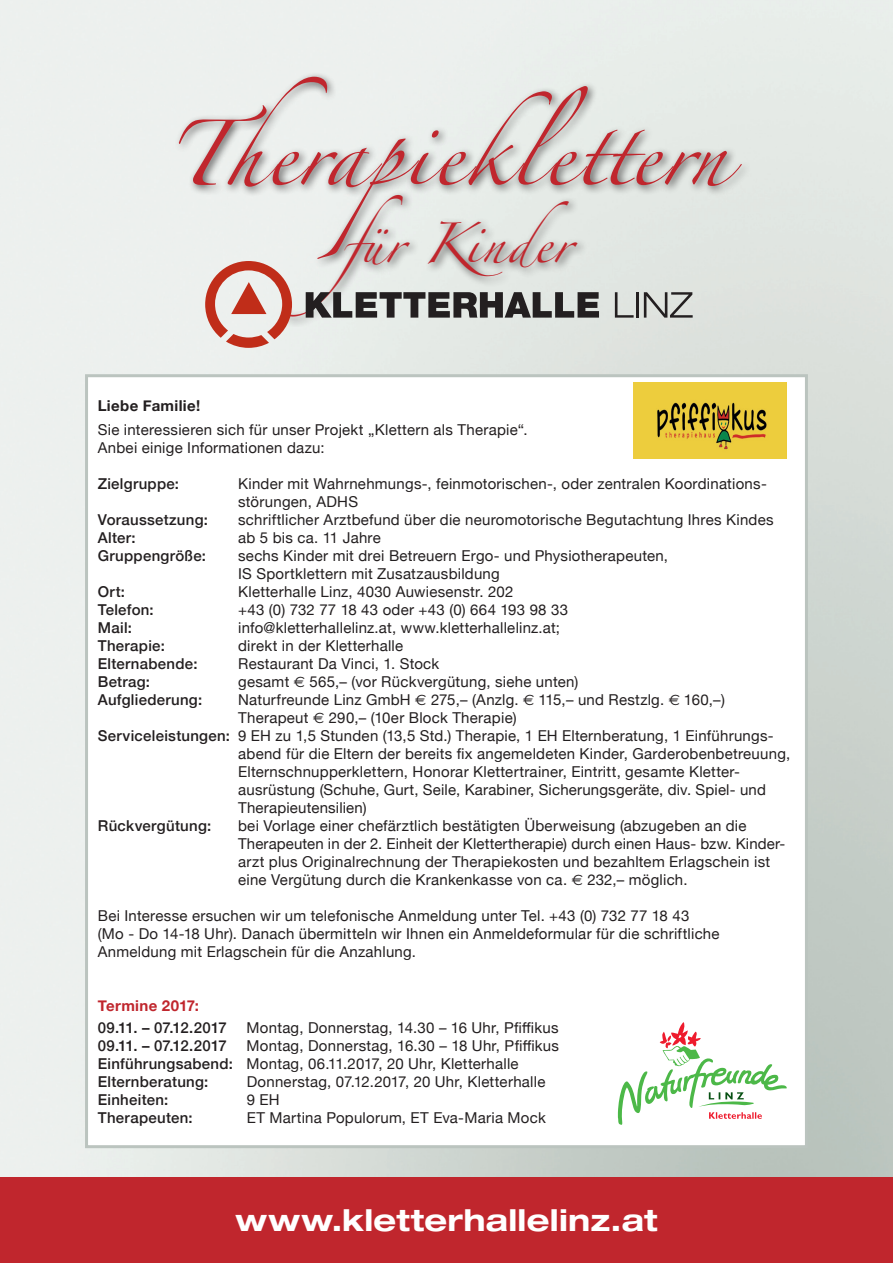
<style>
.page{position:relative;width:893px;height:1263px;background:#fff}
.page>*{position:absolute;margin:0;border:0;box-sizing:border-box;transform-origin:0 0}
.t1{font:58.5px "Zapfino";letter-spacing:.035em;color:#c0262d}
.t2{font:36px "Zapfino";letter-spacing:.04em;color:#c0262d}
.t3{font:700 expanded 30px "Helvetica Neue";letter-spacing:.01em;color:#fff}
.t4{font:15px/18px "Helvetica Neue";letter-spacing:.015em;color:#231f20}
.t5{font:500 15px "Helvetica Neue";letter-spacing:.02em;color:#231f20}
.t6{font:500 15px "Helvetica Neue";color:#231f20}
.t7{font:700 15px "Helvetica Neue";letter-spacing:.025em;color:#231f20}
.t8{font:700 15px "Helvetica Neue";letter-spacing:.025em;color:#c0262d}
.s1{font-family:"Euro Sans"}
.s2{font-weight:500}
</style>
<div class="page">
<img style="left:0;top:0;width:893px;height:1178px">
<div style="left:85px;top:374px;width:723px;height:774px;background:#fff;border:3px solid #bbc4bf"></div>
<div style="left:0;top:1178px;width:893px;height:85px;background:#c0262d"></div>
<svg style="left:618px;top:1022px;width:169px;height:103px"></svg>
<img style="left:633px;top:383px;width:154px;height:75px">
<div style="left:174px;top:72px;width:578px;height:256px;background:#231f20;opacity:.75"></div>
<svg style="left:306px;top:292px;width:293px;height:26px;background:#727271"></svg>
<svg style="left:615px;top:292px;width:19px;height:26px"></svg>
<hr style="left:636px;top:292px;width:3px;height:26px;background:#231f20">
<svg style="left:644px;top:292px;width:49px;height:26px"></svg>
<svg style="left:205px;top:261px;width:87px;height:87px;background:#dba79e"></svg>
<h1 class="t1" style="left:166px;top:130px;width:562px">Therapieklettern</h1>
<h2 class="t2" style="left:342px;top:229px;width:230px">für Kinder</h2>
<p class="t7" style="left:98px;top:394px;width:104px">Liebe Familie!</p>
<p class="t4" style="left:98px;top:421px;width:431px">Sie interessieren sich für unser Projekt „Klettern als Therapie“.<br>Anbei einige Informationen dazu:</p>
<p class="t5" style="left:98px;top:471px;width:83px">Zielgruppe:</p>
<p class="t4" style="left:238px;top:475px;width:530px">Kinder mit Wahrnehmungs-, feinmotorischen-, oder zentralen Koordinations&shy;störungen, ADHS</p>
<p class="t5" style="left:98px;top:507px;width:112px">Voraussetzung:</p>
<p class="t4" style="left:238px;top:511px;width:537px">schriftlicher Arztbefund über die neuromotorische Begutachtung Ihres Kindes</p>
<p class="t5" style="left:98px;top:525px;width:39px">Alter:</p>
<p class="t4" style="left:238px;top:529px;width:144px">ab 5 bis ca. 11 Jahre</p>
<p class="t5" style="left:98px;top:543px;width:110px">Gruppengröße:</p>
<p class="t4" style="left:238px;top:547px;width:431px">sechs Kinder mit drei Betreuern Ergo- und Physiotherapeuten,<br>IS Sportklettern mit Zusatzausbildung</p>
<p class="t5" style="left:98px;top:579px;width:29px">Ort:</p>
<p class="t4" style="left:238px;top:583px;width:277px">Kletterhalle Linz, 4030 Auwiesenstr. 202</p>
<p class="t5" style="left:98px;top:597px;width:57px">Telefon:</p>
<p class="t4" style="left:238px;top:601px;width:331px">+43 (0) 732 77 18 43 oder +43 (0) 664 193 98 33</p>
<p class="t5" style="left:98px;top:615px;width:36px">Mail:</p>
<p class="t4" style="left:238px;top:619px;width:323px">info@kletterhallelinz.at, www.kletterhallelinz.at;</p>
<p class="t5" style="left:98px;top:633px;width:69px">Therapie:</p>
<p class="t4" style="left:238px;top:637px;width:167px">direkt in der Kletterhalle</p>
<p class="t5" style="left:98px;top:651px;width:101px">Elternabende:</p>
<p class="t4" style="left:238px;top:655px;width:203px">Restaurant Da Vinci, 1. Stock</p>
<p class="t5" style="left:98px;top:669px;width:54px">Betrag:</p>
<p class="t4" style="left:238px;top:673px;width:342px">gesamt <span class="s1">€</span> 565,– (vor Rückvergütung, siehe unten)</p>
<p class="t5" style="left:98px;top:687px;width:106px">Aufgliederung:</p>
<p class="t4" style="left:238px;top:691px;width:488px">Naturfreunde Linz GmbH <span class="s1">€</span> 275,– (Anzlg. <span class="s1">€</span> 115,– und Restzlg. <span class="s1">€</span> 160,–)</p>
<p class="t4" style="left:238px;top:709px;width:280px">Therapeut <span class="s1">€</span> 290,– (10er Block Therapie)</p>
<p class="t4" style="left:98px;top:727px;width:677px"><span class="s2">Serviceleistungen:</span> 9 EH zu 1,5 Stunden (13,5 Std.) Therapie, 1 EH Elternberatung, 1 Einführungs-</p>
<p class="t4" style="left:238px;top:745px;width:554px">abend für die Eltern der bereits fix angemeldeten Kinder, Garderobenbetreuung,</p>
<p class="t4" style="left:238px;top:763px;width:503px">Elternschnupperklettern, Honorar Klettertrainer, Eintritt, gesamte Kletter-</p>
<p class="t4" style="left:238px;top:781px;width:529px">ausrüstung (Schuhe, Gurt, Seile, Karabiner, Sicherungsgeräte, div. Spiel- und</p>
<p class="t4" style="left:238px;top:799px;width:130px">Therapieutensilien)</p>
<p class="t5" style="left:98px;top:813px;width:115px">Rückvergütung:</p>
<p class="t4" style="left:238px;top:817px;width:549px">bei Vorlage einer chefärztlich bestätigten Überweisung (abzugeben an die Therapeuten in der 2. Einheit der Klettertherapie) durch einen Haus- bzw. Kinder&shy;arzt plus Originalrechnung der Therapiekosten und bezahltem Erlagschein ist eine Vergütung durch die Krankenkasse von ca. <span class="s1">€</span> 232,– möglich.</p>
<p class="t4" style="left:98px;top:907px;width:623px">Bei Interesse ersuchen wir um telefonische Anmeldung unter Tel. +43 (0) 732 77 18 43<br>(Mo - Do 14-18 Uhr). Danach übermitteln wir Ihnen ein Anmeldeformular für die schriftliche<br>Anmeldung mit Erlagschein für die Anzahlung.</p>
<p class="t8" style="left:98px;top:994px;width:103px">Termine 2017:</p>
<p class="t6" style="left:98px;top:1016px;width:130px">09.11. – 07.12.2017</p>
<p class="t4" style="left:247px;top:1020px;width:313px">Montag, Donnerstag, 14.30 – 16 Uhr, Pfiffikus</p>
<p class="t6" style="left:98px;top:1034px;width:130px">09.11. – 07.12.2017</p>
<p class="t4" style="left:98px;top:1038px;width:463px;text-indent:149px">Montag, Donnerstag, 16.30 – 18 Uhr, Pfiffikus<br><span class="s2">Einführungsabend:</span> Montag, 06.11.2017, 20 Uhr, Kletterhalle<br><span class="s2">Elternberatung:</span></p>
<p class="t4" style="left:247px;top:1074px;width:300px">Donnerstag, 07.12.2017, 20 Uhr, Kletterhalle</p>
<p class="t5" style="left:98px;top:1088px;width:72px">Einheiten:</p>
<p class="t4" style="left:247px;top:1092px;width:34px">9 EH</p>
<p class="t5" style="left:98px;top:1106px;width:96px">Therapeuten:</p>
<p class="t4" style="left:247px;top:1110px;width:301px">ET Martina Populorum, ET Eva-Maria Mock</p>
<h3 class="t3" style="left:235px;top:1202px;width:424px">www.kletterhallelinz.at</h3>
</div>
